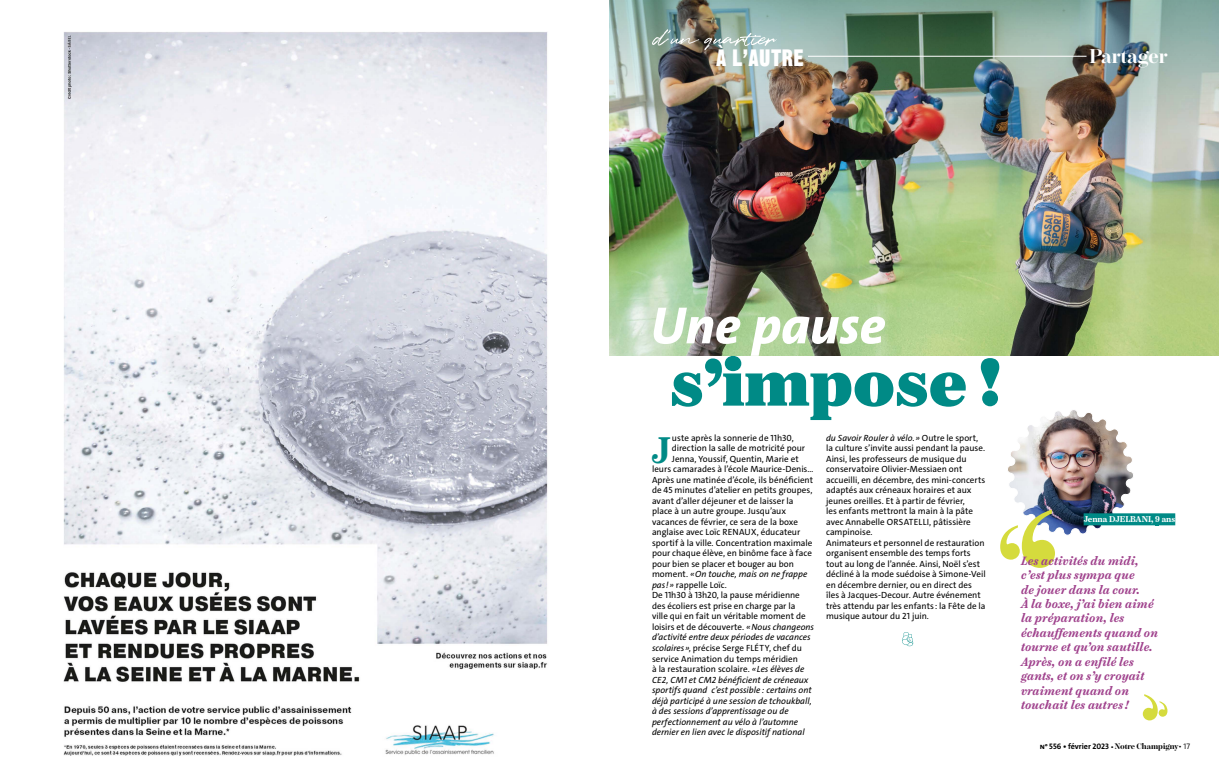
<style>
.page{position:relative;width:1219px;height:780px;background:#fff}
.page>*{position:absolute;margin:0;border:0;box-sizing:border-box;transform-origin:0 0}
.t1{font:900 67px "Chamberi Text";color:#008a86}
.t2{font:italic 800 52.8px "The Sans";color:#fff}
.t3{font:700 37.1px "Chamberi Text";color:#008a86}
.t4{font:23px "Cg Gothic No 4";color:#fff}
.t5{font:700 20px "Chamberi Display";color:#fff}
.t6{font:italic 700 12px/14.4px "Chamberi Text";letter-spacing:.02em;color:#9f418c}
.t7{font:9px/10.5px "The Sans";color:#000}
.t8{font:italic 9px "The Sans";color:#000}
.t9{font:700 8.5px "Chamberi Text";color:#fff}
.t10{font:700 8px "The Sans";color:#000}
.s1{font-style:normal}
.s2{font-style:italic}
.s3{font-family:"Chamberi Display"}
.s4{font-weight:300}
</style>
<div class="page">
<img style="left:609px;top:0;width:610px;height:356px">
<hr style="left:808px;top:56px;width:278px;height:1px;background:#fff">
<img style="left:652px;top:29px;width:125px;height:21px">
<img style="left:1000px;top:410px;width:136px;height:158px">
<svg style="left:1143px;top:694px;width:24px;height:26px"></svg>
<div style="left:1084px;top:513px;width:91px;height:12px;background:#008a86"></div>
<svg style="left:902px;top:632px;width:11px;height:14px"></svg>
<svg style="left:63px;top:32px;width:485px;height:724px"></svg>
<h3 class="t4" style="left:716px;top:44px;width:90px">À L’AUTRE</h3>
<h3 class="t5" style="left:1089px;top:42px;width:80px">Partager</h3>
<h2 class="t2" style="left:651px;top:291px;width:236px">Une pause</h2>
<h1 class="t1" style="left:670px;top:328px;width:331px">s’impose !</h1>
<h3 class="t3" style="left:651px;top:421px;width:21px">J</h3>
<p class="t7" style="left:672px;top:432px;width:123px">uste après la sonnerie de 11h30,</p>
<p class="t7" style="left:672px;top:443px;width:135px">direction la salle de motricité pour</p>
<p class="t7" style="left:672px;top:453px;width:128px">Jenna, Youssif, Quentin, Marie et</p>
<p class="t7" style="left:652px;top:464px;width:163px">leurs camarades à l’école Maurice-Denis…</p>
<p class="t7" style="left:652px;top:474px;width:163px">Après une matinée d’école, ils bénéficient</p>
<p class="t7" style="left:652px;top:485px;width:162px">de 45 minutes d’atelier en petits groupes,</p>
<p class="t7" style="left:652px;top:495px;width:143px">avant d’aller déjeuner et de laisser la</p>
<p class="t7" style="left:652px;top:506px;width:136px">place à un autre groupe. Jusqu’aux</p>
<p class="t7" style="left:652px;top:516px;width:148px">vacances de février, ce sera de la boxe</p>
<p class="t7" style="left:652px;top:527px;width:150px">anglaise avec Loïc RENAUX, éducateur</p>
<p class="t7" style="left:652px;top:537px;width:162px">sportif à la ville. Concentration maximale</p>
<p class="t7" style="left:652px;top:548px;width:161px">pour chaque élève, en binôme face à face</p>
<p class="t7" style="left:652px;top:558px;width:143px">pour bien se placer et bouger au bon</p>
<p class="t8" style="left:652px;top:568px;width:157px"><span class="s1">moment.</span> « On touche, mais on ne frappe</p>
<p class="t7" style="left:652px;top:579px;width:76px"><span class="s2">pas ! »</span> rappelle Loïc.</p>
<p class="t7" style="left:652px;top:590px;width:149px">De 11h30 à 13h20, la pause méridienne</p>
<p class="t7" style="left:652px;top:600px;width:145px">des écoliers est prise en charge par la</p>
<p class="t7" style="left:652px;top:611px;width:155px">ville qui en fait un véritable moment de</p>
<p class="t7" style="left:652px;top:621px;width:164px">loisirs et de découverte. <span class="s2">« Nous changeons</span></p>
<p class="t8" style="left:652px;top:631px;width:160px">d’activité entre deux périodes de vacances</p>
<p class="t7" style="left:652px;top:642px;width:152px"><span class="s2">scolaires »</span>, précise Serge FLÉTY, chef du</p>
<p class="t7" style="left:652px;top:653px;width:148px">service Animation du temps méridien</p>
<p class="t7" style="left:652px;top:663px;width:154px">à la restauration scolaire. <span class="s2">« Les élèves de</span></p>
<p class="t8" style="left:652px;top:673px;width:158px">CE2, CM1 et CM2 bénéficient de créneaux</p>
<p class="t8" style="left:652px;top:684px;width:161px">sportifs quand c’est possible : certains ont</p>
<p class="t8" style="left:652px;top:694px;width:161px">déjà participé à une session de tchoukball,</p>
<p class="t8" style="left:652px;top:705px;width:138px">à des sessions d’apprentissage ou de</p>
<p class="t8" style="left:652px;top:715px;width:148px">perfectionnement au vélo à l’automne</p>
<p class="t8" style="left:652px;top:726px;width:154px">dernier en lien avec le dispositif national</p>
<p class="t7" style="left:826px;top:432px;width:161px"><span class="s2">du Savoir Rouler à vélo. »</span> Outre le sport, la culture s’invite aussi pendant la pause.<br>Ainsi, les professeurs de musique du conservatoire Olivier-Messiaen ont accueilli, en décembre, des mini-concerts adaptés aux créneaux horaires et aux jeunes oreilles. Et à partir de février,<br>les enfants mettront la main à la pâte avec Annabelle ORSATELLI, pâtissière campinoise.<br>Animateurs et personnel de restauration organisent ensemble des temps forts tout au long de l’année. Ainsi, Noël s’est décliné à la mode suédoise à Simone-Veil en décembre dernier, ou en direct des îles à Jacques-Decour. Autre événement très attendu par les enfants : la Fête de la musique autour du 21 juin.</p>
<p class="t9" style="left:1084px;top:512px;width:93px">Jenna DJELBANI, 9 ans</p>
<p class="t6" style="left:1021px;top:553px;width:138px">Les activités du midi, c’est plus sympa que<br>de jouer dans la cour.<br>À la boxe, j’ai bien aimé la préparation, les échauffements quand on tourne et qu’on sautille.<br>Après, on a enfilé les gants, et on s’y croyait vraiment quand on touchait les autres!</p>
<p class="t10" style="left:1040px;top:741px;width:152px">n° 556 • février 2023 <span class="s3">•Notre Champigny</span><span class="s4">• 17</span></p>
</div>
